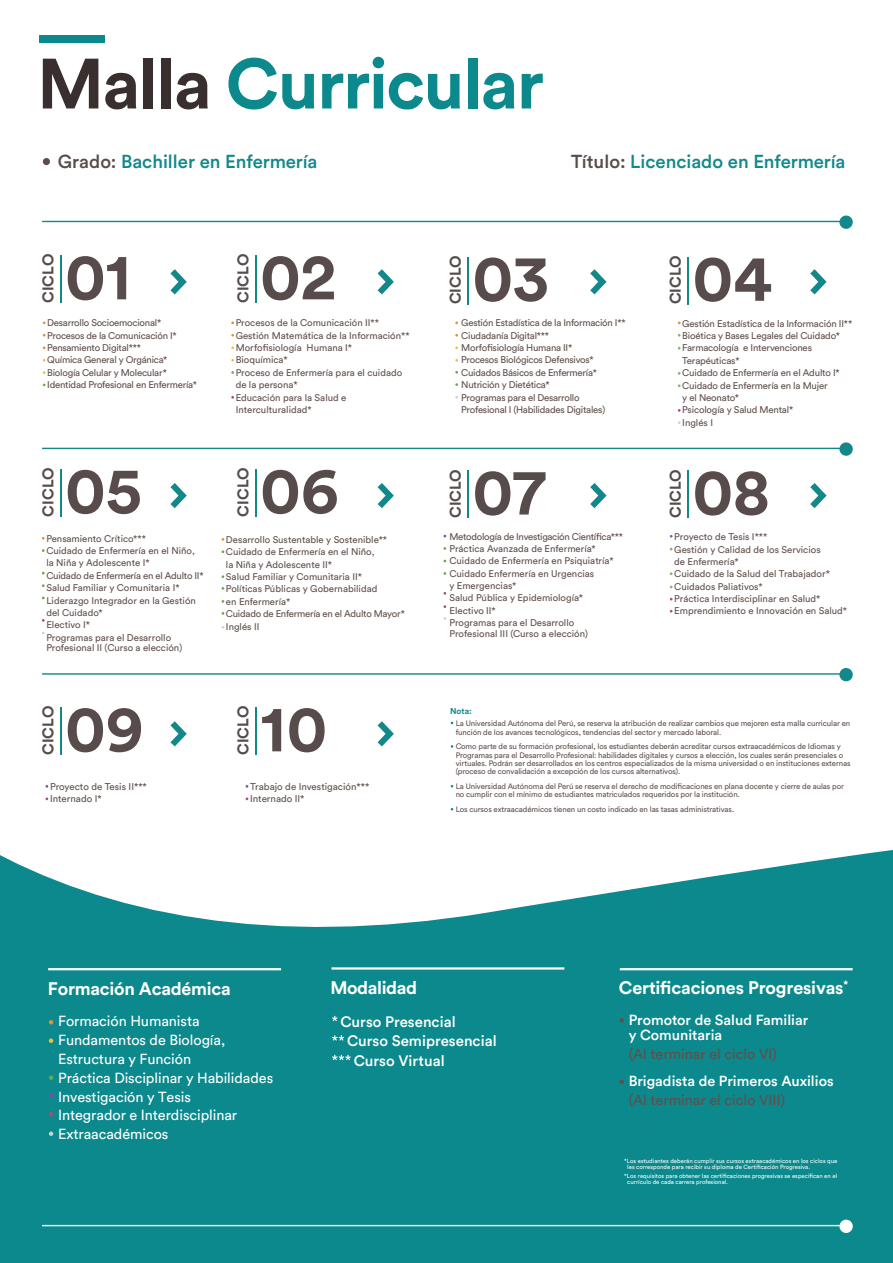
<style>
.page{position:relative;width:893px;height:1263px;background:#fff}
.page>*{position:absolute;margin:0;border:0;box-sizing:border-box;transform-origin:0 0}
.t1{font:700 70.2px "Circular Std";letter-spacing:-.025em;color:#0b898d}
.t2{font:700 65.1px "Circular Std";color:#574c4b}
.t3{font:500 18.6px "Circular Std";color:#13888b}
.t4{font:700 18px "Circular Std";letter-spacing:-.015em;color:#fff}
.t5{font:700 15.45px "Circular Std";color:#574c4b}
.t6{font:500 15px "Circular Std";color:#fff}
.t7{font:14.55px/18.9px "Circular Std";letter-spacing:-.005em;color:#fff}
.t8{font:500 14.4px/15px "Circular Std";color:#fff}
.t9{font:14.4px "Circular Std";color:#624f4c}
.t10{font:9.75px/12.6px "Circular Std";color:#61504c}
.t11{font:9.6px/12.3px "Circular Std";letter-spacing:-.005em;color:#61504c}
.t12{font:9.6px/12.3px "Circular Std";letter-spacing:-.025em;color:#61504c}
.t13{font:700 8.4px "Circular Std";color:#13888b}
.t14{font:7.8px/8.4px "Circular Std";letter-spacing:-.015em;color:#62514e}
.t15{font:6px/6px "Circular Std";color:#fff}
.s1{color:#382f2e}
.s2{color:#594c4b}
</style>
<div class="page">
<svg style="left:0;top:850px;width:893px;height:413px;background:#27969a"></svg>
<hr style="left:42px;top:1225px;width:803px;height:1px;background:#fff">
<svg style="left:839px;top:1219px;width:14px;height:14px"></svg>
<div style="left:39px;top:35px;width:66px;height:8px;background:#0b898d"></div>
<hr style="left:42px;top:221px;width:803px;height:1px;background:#13888b">
<svg style="left:839px;top:215px;width:14px;height:14px"></svg>
<hr style="left:42px;top:448px;width:803px;height:1px;background:#13888b">
<svg style="left:839px;top:442px;width:14px;height:14px"></svg>
<hr style="left:42px;top:673px;width:803px;height:2px;background:#13888b">
<svg style="left:839px;top:668px;width:14px;height:14px"></svg>
<svg style="left:170px;top:269px;width:17px;height:25px"></svg>
<svg style="left:378px;top:269px;width:16px;height:25px"></svg>
<svg style="left:590px;top:269px;width:16px;height:25px"></svg>
<hr style="left:60px;top:255px;width:2px;height:48px;background:#13888b">
<hr style="left:255px;top:255px;width:2px;height:48px;background:#13888b">
<hr style="left:468px;top:257px;width:1px;height:47px;background:#13888b">
<svg style="left:810px;top:269px;width:17px;height:25px"></svg>
<hr style="left:688px;top:257px;width:1px;height:47px;background:#13888b">
<svg style="left:170px;top:483px;width:17px;height:25px"></svg>
<svg style="left:378px;top:483px;width:16px;height:25px"></svg>
<svg style="left:590px;top:483px;width:16px;height:25px"></svg>
<hr style="left:60px;top:469px;width:2px;height:47px;background:#13888b">
<hr style="left:255px;top:469px;width:2px;height:47px;background:#13888b">
<svg style="left:170px;top:721px;width:17px;height:25px"></svg>
<svg style="left:378px;top:721px;width:16px;height:25px"></svg>
<hr style="left:60px;top:707px;width:2px;height:48px;background:#13888b">
<hr style="left:255px;top:707px;width:2px;height:48px;background:#13888b">
<hr style="left:468px;top:471px;width:1px;height:47px;background:#13888b">
<svg style="left:810px;top:483px;width:17px;height:25px"></svg>
<hr style="left:688px;top:471px;width:1px;height:47px;background:#13888b">
<div style="left:43px;top:158px;width:7px;height:7px;background:#594c4b;border-radius:50%"></div>
<hr style="left:48px;top:968px;width:233px;height:2px;background:#fff">
<hr style="left:331px;top:967px;width:233px;height:2px;background:#fff">
<hr style="left:620px;top:968px;width:233px;height:2px;background:#fff">
<svg style="left:332px;top:1016px;width:6px;height:5px"></svg>
<svg style="left:332px;top:1035px;width:12px;height:6px"></svg>
<svg style="left:332px;top:1055px;width:19px;height:5px"></svg>
<svg style="left:49px;top:1020px;width:4px;height:4px"></svg>
<svg style="left:49px;top:1038px;width:4px;height:5px"></svg>
<svg style="left:49px;top:1075px;width:4px;height:5px"></svg>
<svg style="left:49px;top:1093px;width:4px;height:5px"></svg>
<svg style="left:49px;top:1112px;width:4px;height:4px"></svg>
<svg style="left:49px;top:1131px;width:4px;height:5px"></svg>
<svg style="left:619px;top:1018px;width:5px;height:4px"></svg>
<svg style="left:619px;top:1079px;width:5px;height:5px"></svg>
<h1 class="t1" style="left:37px;top:38px;width:508px"><span class="s1">Malla</span> Curricular</h1>
<h3 class="t3" style="left:58px;top:150px;width:261px"><span class="s2">Grado:</span> Bachiller en Enfermería</h3>
<h3 class="t3" style="left:571px;top:150px;width:276px"><span class="s2">Título:</span> Licenciado en Enfermería</h3>
<h3 class="t5" style="left:38px;top:303px;width:51px;rotate:-90deg">CICLO</h3>
<h2 class="t2" style="left:65px;top:234px;width:67px">01</h2>
<h3 class="t5" style="left:233px;top:303px;width:51px;rotate:-90deg">CICLO</h3>
<h2 class="t2" style="left:260px;top:234px;width:77px">02</h2>
<h3 class="t5" style="left:445px;top:304px;width:51px;rotate:-90deg">CICLO</h3>
<h2 class="t2" style="left:472px;top:236px;width:78px">03</h2>
<h3 class="t5" style="left:665px;top:304px;width:51px;rotate:-90deg">CICLO</h3>
<h2 class="t2" style="left:692px;top:236px;width:81px">04</h2>
<p class="t12" style="left:47px;top:317px;width:151px">Desarrollo Socioemocional*<br>Procesos de la Comunicación I*<br>Pensamiento Digital***<br>Química General y Orgánica*<br>Biología Celular y Molecular*<br>Identidad Profesional en Enfermería*</p>
<p class="t11" style="left:236px;top:317px;width:175px">Procesos de la Comunicación II**<br>Gestión Matemática de la Información**<br>Morfofisiología Humana I*<br>Bioquímica*<br>Proceso de Enfermería para el cuidado de la persona*<br>Educación para la Salud e<br>Interculturalidad*</p>
<p class="t12" style="left:461px;top:317px;width:166px">Gestión Estadística de la Información I**<br>Ciudadanía Digital***<br>Morfofisiología Humana II*<br>Procesos Biológicos Defensivos*<br>Cuidados Básicos de Enfermería*<br>Nutrición y Dietética*<br>Programas para el Desarrollo<br>Profesional I (Habilidades Digitales)</p>
<p class="t11" style="left:682px;top:317px;width:171px">Gestión Estadística de la Información II**<br>Bioética y Bases Legales del Cuidado*<br>Farmacología e Intervenciones<br>Terapéuticas*<br>Cuidado de Enfermería en el Adulto I*<br>Cuidado de Enfermería en la Mujer<br>y el Neonato*<br>Psicología y Salud Mental*<br>Inglés I</p>
<h3 class="t5" style="left:38px;top:517px;width:51px;rotate:-90deg">CICLO</h3>
<h2 class="t2" style="left:65px;top:448px;width:78px">05</h2>
<h3 class="t5" style="left:233px;top:517px;width:51px;rotate:-90deg">CICLO</h3>
<h2 class="t2" style="left:260px;top:448px;width:80px">06</h2>
<h3 class="t5" style="left:445px;top:518px;width:51px;rotate:-90deg">CICLO</h3>
<h2 class="t2" style="left:472px;top:450px;width:75px">07</h2>
<h3 class="t5" style="left:665px;top:518px;width:51px;rotate:-90deg">CICLO</h3>
<h2 class="t2" style="left:692px;top:450px;width:79px">08</h2>
<p class="t11" style="left:46px;top:532px;width:159px">Pensamiento Crítico***<br>Cuidado de Enfermería en el Niño, la Niña y Adolescente I*<br>Cuidado de Enfermería en el Adulto II*<br>Salud Familiar y Comunitaria I*<br>Liderazgo Integrador en la Gestión del Cuidado*<br>Electivo I*<br>Programas para el Desarrollo</p>
<p class="t11" style="left:46px;top:642px;width:137px">Profesional II (Curso a elección)</p>
<p class="t11" style="left:226px;top:533px;width:181px">Desarrollo Sustentable y Sostenible**<br>Cuidado de Enfermería en el Niño,<br>la Niña y Adolescente II*<br>Salud Familiar y Comunitaria II*<br>Políticas Públicas y Gobernabilidad<br>en Enfermería*<br>Cuidado de Enfermería en el Adulto Mayor*<br>Inglés II</p>
<p class="t11" style="left:449px;top:530px;width:175px">Metodología de Investigación Científica***<br>Práctica Avanzada de Enfermería*<br>Cuidado de Enfermería en Psiquiatría*<br>Cuidado Enfermería en Urgencias<br>y Emergencias*<br>Salud Pública y Epidemiología*<br>Electivo II*<br>Programas para el Desarrollo</p>
<p class="t11" style="left:449px;top:627px;width:140px">Profesional III (Curso a elección)</p>
<p class="t11" style="left:674px;top:530px;width:174px">Proyecto de Tesis I***<br>Gestión y Calidad de los Servicios<br>de Enfermería*<br>Cuidado de la Salud del Trabajador*<br>Cuidados Paliativos*<br>Práctica Interdisciplinar en Salud*<br>Emprendimiento e Innovación en Salud*</p>
<h3 class="t5" style="left:38px;top:755px;width:51px;rotate:-90deg">CICLO</h3>
<h2 class="t2" style="left:65px;top:686px;width:80px">09</h2>
<h3 class="t5" style="left:233px;top:755px;width:51px;rotate:-90deg">CICLO</h3>
<h2 class="t2" style="left:260px;top:686px;width:69px">10</h2>
<p class="t10" style="left:50px;top:780px;width:98px">Proyecto de Tesis II***<br>Internado I*</p>
<p class="t10" style="left:250px;top:780px;width:121px">Trabajo de Investigación***<br>Internado II*</p>
<p class="t13" style="left:450px;top:705px;width:23px">Nota:</p>
<p class="t14" style="left:456px;top:719px;width:396px">La Universidad Autónoma del Perú, se reserva la atribución de realizar cambios que mejoren esta malla curricular en función de los avances tecnológicos, tendencias del sector y mercado laboral.</p>
<p class="t14" style="left:456px;top:742px;width:396px">Como parte de su formación profesional, los estudiantes deberán acreditar cursos extraacadémicos de Idiomas y Programas para el Desarrollo Profesional: habilidades digitales y cursos a elección, los cuales serán presenciales o virtuales. Podrán ser desarrollados en los centros especializados de la misma universidad o en instituciones externas (proceso de convalidación a excepción de los cursos alternativos).</p>
<p class="t14" style="left:456px;top:782px;width:390px">La Universidad Autónoma del Perú se reserva el derecho de modificaciones en plana docente y cierre de aulas por no cumplir con el mínimo de estudiantes matriculados requeridos por la institución.</p>
<p class="t14" style="left:456px;top:805px;width:280px">Los cursos extraacadémicos tienen un costo indicado en las tasas administrativas.</p>
<h3 class="t4" style="left:48px;top:977px;width:185px">Formación Académica</h3>
<h3 class="t4" style="left:330px;top:976px;width:88px">Modalidad</h3>
<h3 class="t6" style="left:340px;top:1012px;width:117px">Curso Presencial</h3>
<h3 class="t6" style="left:347px;top:1031px;width:151px">Curso Semipresencial</h3>
<h3 class="t6" style="left:354px;top:1051px;width:92px">Curso Virtual</h3>
<h3 class="t4" style="left:619px;top:976px;width:231px">Certificaciones Progresivas<sup>*</sup></h3>
<h3 class="t7" style="left:58px;top:1011px;width:217px">Formación Humanista<br>Fundamentos de Biología,<br>Estructura y Función<br>Práctica Disciplinar y Habilidades<br>Investigación y Tesis<br>Integrador e Interdisciplinar<br>Extraacadémicos</h3>
<h3 class="t8" style="left:629px;top:1012px;width:181px">Promotor de Salud Familiar y Comunitaria</h3>
<h3 class="t9" style="left:629px;top:1045px;width:150px">(Al terminar el ciclo VI)</h3>
<h3 class="t8" style="left:629px;top:1073px;width:206px">Brigadista de Primeros Auxilios</h3>
<h3 class="t9" style="left:629px;top:1091px;width:158px">(Al terminar el ciclo VIII)</h3>
<p class="t15" style="left:627px;top:1158px;width:211px;text-indent:-3px">*Los estudiantes deberán cumplir sus cursos extraacadémicos en los ciclos que les corresponde para recibir su diploma de Certificación Progresiva.</p>
<p class="t15" style="left:627px;top:1172px;width:211px;text-indent:-3px">*Los requisitos para obtener las certificaciones progresivas se especifican en el currículo de cada carrera profesional.</p>
</div>
